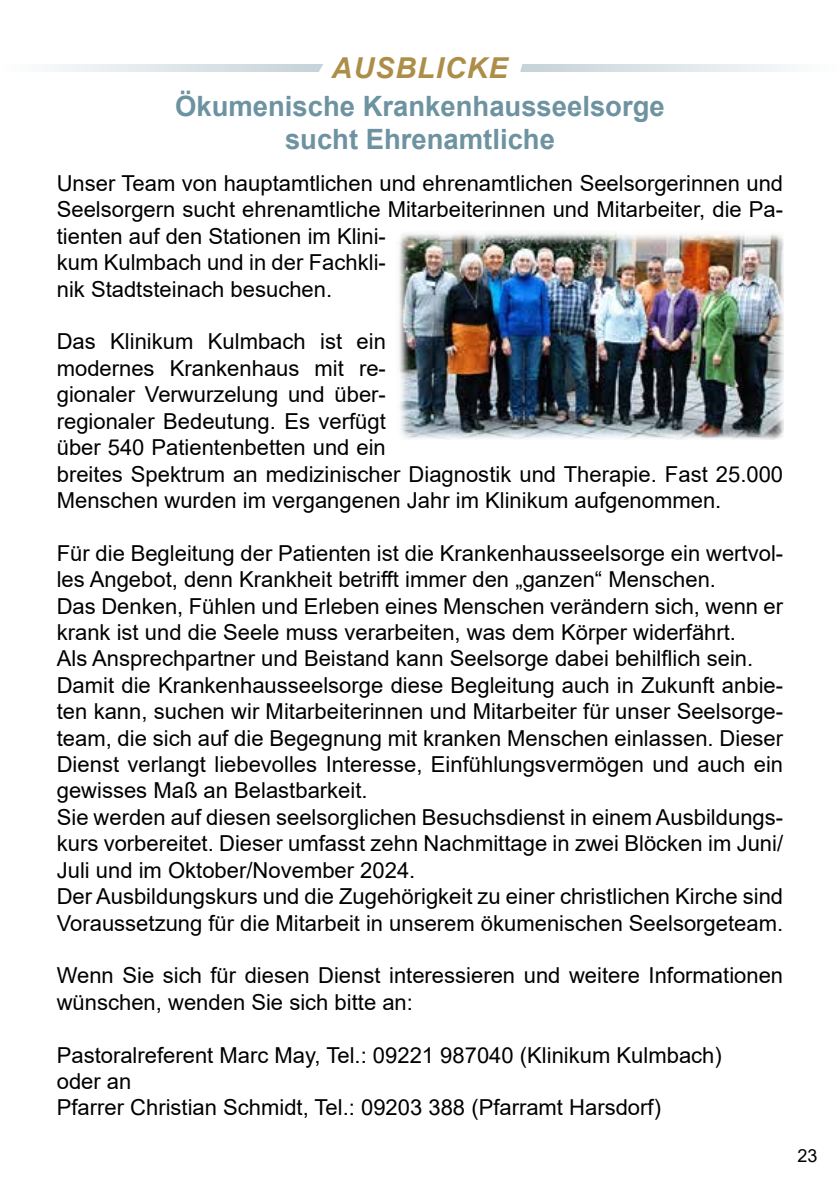
<style>
.page{position:relative;width:840px;height:1191px;background:#fff}
.page>*{position:absolute;margin:0;border:0;box-sizing:border-box;transform-origin:0 0}
.t1{font:italic 700 28.8px "Arial";letter-spacing:.035em;color:#ad8e48}
.t2{font:700 28px/33.6px "Arial";color:#6d93a1;text-align:center}
.t3{font:22px/26.4px "Arial";color:#000}
.t4{font:18px "Arial";color:#000}
</style>
<div class="page">
<svg style="left:523px;top:64px;width:263px;height:7px"></svg>
<svg style="left:55px;top:64px;width:261px;height:7px"></svg>
<img style="left:399px;top:233px;width:383px;height:206px">
<h1 class="t1" style="left:331px;top:48px;width:178px">AUSBLICKE</h1>
<p class="t2" style="left:175px;top:89px;width:491px">Ökumenische Krankenhausseelsorge sucht Ehrenamtliche</p>
<p class="t3" style="left:57px;top:170px;width:727px">Unser Team von hauptamtlichen und ehrenamtlichen Seelsorgerinnen und Seelsorgern sucht ehrenamtliche Mitarbeiterinnen und Mitarbeiter, die Pa&shy;tienten auf den Stationen im Klini-<br>kum Kulmbach und in der Fachkli-<br>nik Stadtsteinach besuchen.</p>
<p class="t3" style="left:57px;top:328px;width:727px">Das Klinikum Kulmbach ist ein<br>modernes Krankenhaus mit re-<br>gionaler Verwurzelung und über-<br>regionaler Bedeutung. Es verfügt<br>über 540 Patientenbetten und ein<br>breites Spektrum an medizinischer Diagnostik und Therapie. Fast 25.000<br>Menschen wurden im vergangenen Jahr im Klinikum aufgenommen.</p>
<p class="t3" style="left:57px;top:539px;width:727px">Für die Begleitung der Patienten ist die Krankenhausseelsorge ein wertvol&shy;les Angebot, denn Krankheit betrifft immer den „ganzen“ Menschen.<br>Das Denken, Fühlen und Erleben eines Menschen verändern sich, wenn er krank ist und die Seele muss verarbeiten, was dem Körper widerfährt.<br>Als Ansprechpartner und Beistand kann Seelsorge dabei behilflich sein.<br>Damit die Krankenhausseelsorge diese Begleitung auch in Zukunft anbie&shy;ten kann, suchen wir Mitarbeiterinnen und Mitarbeiter für unser Seelsorge&shy;team, die sich auf die Begegnung mit kranken Menschen einlassen. Dieser Dienst verlangt liebevolles Interesse, Einfühlungsvermögen und auch ein gewisses Maß an Belastbarkeit.<br>Sie werden auf diesen seelsorglichen Besuchsdienst in einem Ausbildungs&shy;kurs vorbereitet. Dieser umfasst zehn Nachmittage in zwei Blöcken im Juni/ Juli und im Oktober/November 2024.<br>Der Ausbildungskurs und die Zugehörigkeit zu einer christlichen Kirche sind Voraussetzung für die Mitarbeit in unserem ökumenischen Seelsorgeteam.</p>
<p class="t3" style="left:57px;top:962px;width:727px">Wenn Sie sich für diesen Dienst interessieren und weitere Informationen wünschen, wenden Sie sich bitte an:</p>
<p class="t3" style="left:57px;top:1041px;width:666px">Pastoralreferent Marc May, Tel.: 09221 987040 (Klinikum Kulmbach) oder an<br>Pfarrer Christian Schmidt, Tel.: 09203 388 (Pfarramt Harsdorf)</p>
<p class="t4" style="left:797px;top:1142px;width:22px">23</p>
</div>
